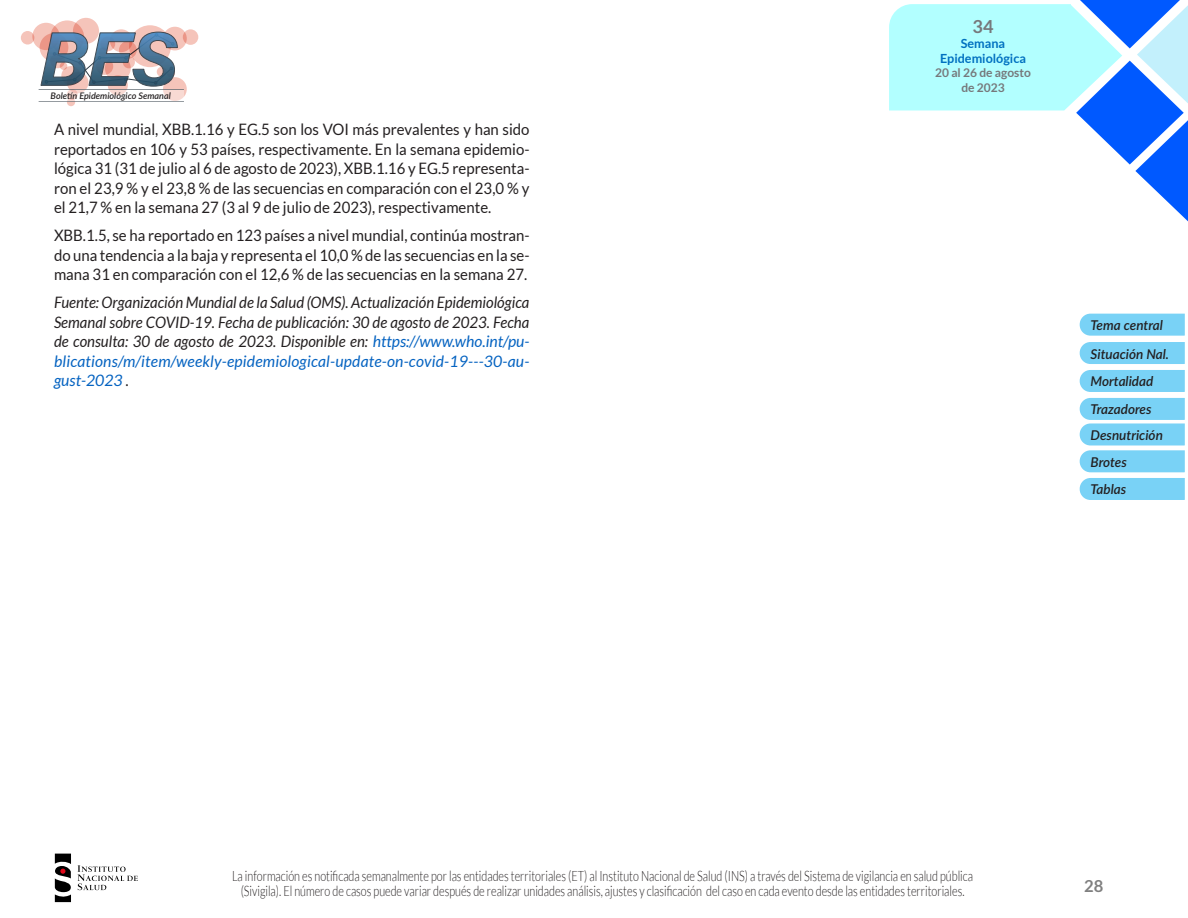
<style>
.page{position:relative;width:1188px;height:918px;background:#fff}
.page>*{position:absolute;margin:0;border:0;box-sizing:border-box;transform-origin:0 0}
.t1{font:700 18px "Lato";color:#76787b}
.t2{font:700 16.5px "Lato";color:#808080}
.AAA_Texto_general{font:15.75px/19.5px "Lato";color:#231f20;text-align:justify;scale:.95 1}
.AAA_Texto_general-2{font:italic 15.75px/19.5px "Lato";letter-spacing:.01em;color:#231f20;text-align:justify;scale:.95 1}
.t3{font:300 14.25px/15px "Lato";color:#231f20;text-align:center;scale:.76 1}
.t4{font:italic 600 13.5px "Lato";color:#231f20}
.t5{font:700 12.6px/15.1px "Lato";color:#0070c0;text-align:center}
.t6{font:700 12px/14.4px "Lato";color:#76787b;text-align:center}
.t7{font:italic 600 9px "Lato";color:#231f20}
.s1{color:#0563c1}
</style>
<div class="page">
<svg style="left:889px;top:0;width:299px;height:222px"></svg>
<svg style="left:77px;top:865px;width:61px;height:25px"></svg>
<svg style="left:55px;top:854px;width:16px;height:48px"></svg>
<svg style="left:1080px;top:314px;width:105px;height:22px;background:#7dd3f6"></svg>
<div style="left:1080px;top:370px;width:105px;height:22px;background:#79d2f6"></div>
<div style="left:1080px;top:342px;width:105px;height:22px;background:#79d2f6"></div>
<svg style="left:1080px;top:398px;width:105px;height:74px;background:#8ad7f7"></svg>
<div style="left:1080px;top:478px;width:105px;height:22px;background:#79d2f6"></div>
<div style="left:40px;top:33px;width:28px;height:29px;background:#f4c4ba;border-radius:50%"></div>
<div style="left:21px;top:31px;width:13px;height:14px;background:#f5c4ba;border-radius:50%"></div>
<svg style="left:32px;top:23px;width:28px;height:27px"></svg>
<div style="left:73px;top:18px;width:26px;height:26px;background:#f5c4ba;border-radius:50%"></div>
<svg style="left:50px;top:20px;width:34px;height:34px"></svg>
<div style="left:67px;top:72px;width:21px;height:21px;background:#f5c4ba;border-radius:50%"></div>
<div style="left:67px;top:98px;width:8px;height:8px;background:#f5c4ba;border-radius:50%"></div>
<div style="left:183px;top:29px;width:15px;height:16px;background:#f5c4ba;border-radius:50%"></div>
<svg style="left:129px;top:25px;width:42px;height:42px"></svg>
<svg style="left:163px;top:27px;width:24px;height:23px"></svg>
<svg style="left:110px;top:29px;width:23px;height:23px"></svg>
<div style="left:108px;top:75px;width:20px;height:20px;background:#f5c4ba;border-radius:50%"></div>
<div style="left:163px;top:77px;width:24px;height:24px;background:#f5c4ba;border-radius:50%"></div>
<svg style="left:67px;top:90px;width:117px;height:11px"></svg>
<hr style="left:39px;top:89px;width:145px;height:1px;background:#313e48">
<hr style="left:39px;top:101px;width:145px;height:1px;background:#313e48">
<svg style="left:41px;top:32px;width:137px;height:54px;background:#8d92a0"></svg>
<p class="t7" style="left:51px;top:89px;width:122px">Boletín Epidemiológico Semanal</p>
<p class="AAA_Texto_general" style="left:54px;top:120px;width:502px">A nivel mundial, XBB.1.16 y EG.5 son los VOI más prevalentes y han sido reportados en 106 y 53 países, respectivamente. En la semana epidemio&shy;lógica 31 (31 de julio al 6 de agosto de 2023), XBB.1.16 y EG.5 representa&shy;ron el 23,9 % y el 23,8 % de las secuencias en comparación con el 23,0 % y el 21,7 % en la semana 27 (3 al 9 de julio de 2023), respectivamente.</p>
<p class="AAA_Texto_general" style="left:54px;top:226px;width:502px">XBB.1.5, se ha reportado en 123 países a nivel mundial, continúa mostran&shy;do una tendencia a la baja y representa el 10,0 % de las secuencias en la se&shy;mana 31 en comparación con el 12,6 % de las secuencias en la semana 27.</p>
<p class="AAA_Texto_general-2" style="left:54px;top:293px;width:502px">Fuente: Organización Mundial de la Salud (OMS). Actualización Epidemiológica Semanal sobre COVID-19. Fecha de publicación: 30 de agosto de 2023. Fecha de consulta: 30 de agosto de 2023. Disponible en: <span class="s1">https://www.who.int/pu&shy;blications/m/item/weekly-epidemiological-update-on-covid-19---30-au&shy;gust-2023</span> .</p>
<p class="t1" style="left:973px;top:16px;width:22px">34</p>
<p class="t5" style="left:940px;top:35px;width:87px">Semana<br>Epidemiológica</p>
<p class="t6" style="left:935px;top:65px;width:97px">20 al 26 de agosto de 2023</p>
<p class="t4" style="left:1091px;top:315px;width:74px">Tema central</p>
<p class="t4" style="left:1091px;top:344px;width:80px">Situación Nal.</p>
<p class="t4" style="left:1091px;top:372px;width:64px">Mortalidad</p>
<p class="t4" style="left:1091px;top:400px;width:62px">Trazadores</p>
<p class="t4" style="left:1091px;top:425px;width:74px">Desnutrición</p>
<p class="t4" style="left:1091px;top:452px;width:38px">Brotes</p>
<p class="t4" style="left:1091px;top:480px;width:37px">Tablas</p>
<p class="t3" style="left:232px;top:868px;width:976px">La información es notificada semanalmente por las entidades territoriales (ET) al Instituto Nacional de Salud (INS) a través del Sistema de vigilancia en salud pública (Sivigila). El número de casos puede variar después de realizar unidades análisis, ajustes y clasificación del caso en cada evento desde las entidades territoriales.</p>
<p class="t2" style="left:1084px;top:877px;width:21px">28</p>
</div>
